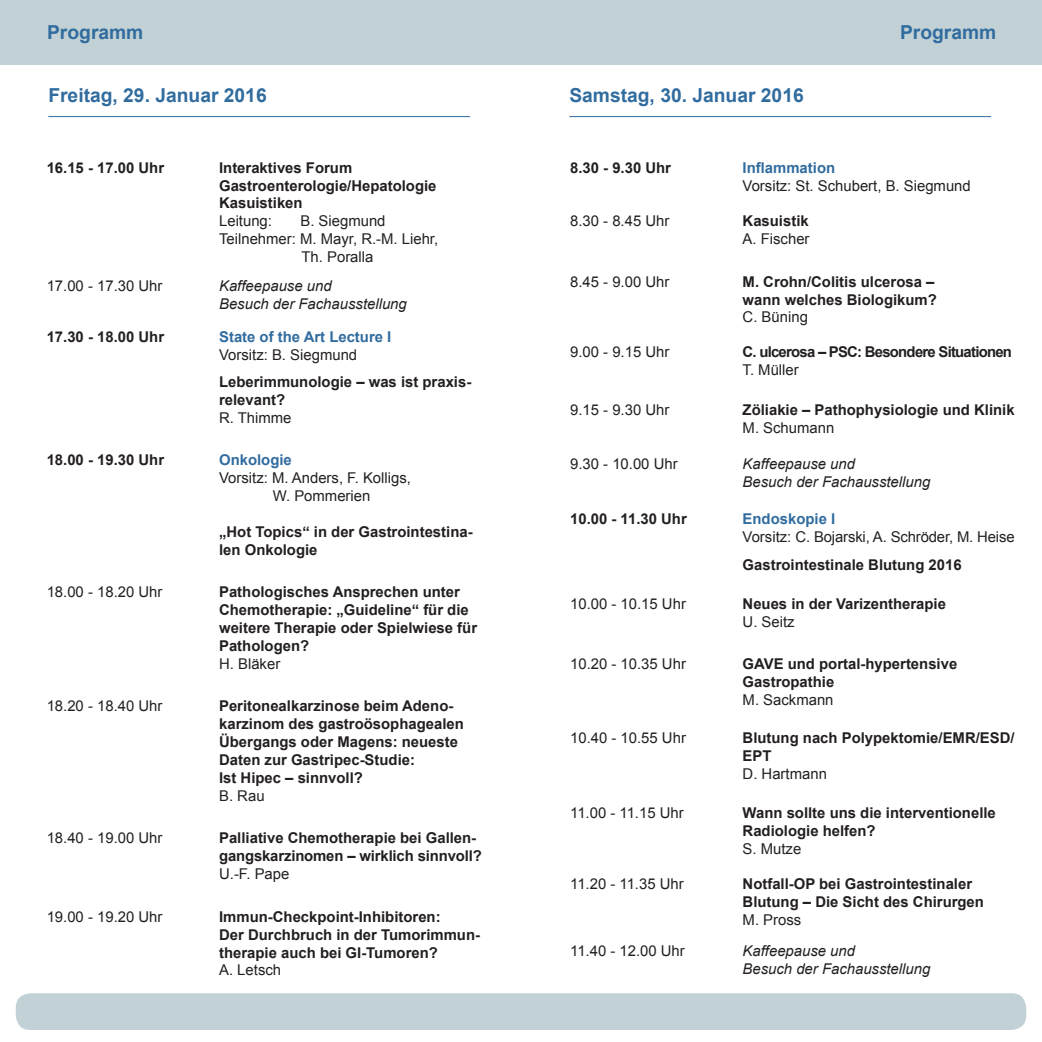
<style>
.page{position:relative;width:1042px;height:1042px;background:#fff}
.page>*{position:absolute;margin:0;border:0;box-sizing:border-box;transform-origin:0 0}
.t1{font:700 19.25px "Arial";color:#316c9f}
.t2{font:700 14.88px/17.8px "Arial";color:#231f20}
.t3{font:14.88px/17.8px "Arial";color:#231f20}
.t4{font:italic 14.88px/17.8px "Arial";color:#231f20}
.t5{font:700 14.88px "Arial";color:#316c9f}
.t6{font:700 14.88px "Arial";letter-spacing:-.05em;color:#231f20}
</style>
<div class="page">
<div style="left:0;top:0;width:1042px;height:64px;background:#c2d1d5"></div>
<div style="left:15px;top:993px;width:1012px;height:37px;background:#c2d1d5"></div>
<hr style="left:48px;top:116px;width:422px;height:1px;background:#316c9f">
<hr style="left:569px;top:116px;width:422px;height:1px;background:#316c9f">
<p class="t1" style="left:47px;top:19px;width:98px">Programm</p>
<p class="t1" style="left:900px;top:19px;width:98px">Programm</p>
<p class="t1" style="left:48px;top:83px;width:220px">Freitag, 29. Januar 2016</p>
<p class="t2" style="left:47px;top:159px;width:119px">16.15 - 17.00 Uhr</p>
<p class="t2" style="left:219px;top:159px;width:219px">Interaktives Forum<br>Gastroenterologie/Hepatologie<br>Kasuistiken</p>
<p class="t3" style="left:219px;top:212px;width:54px">Leitung:</p>
<p class="t3" style="left:300px;top:212px;width:87px">B. Siegmund</p>
<p class="t3" style="left:219px;top:230px;width:221px">Teilnehmer: M. Mayr, R.-M. Liehr,</p>
<p class="t3" style="left:301px;top:248px;width:73px">Th. Poralla</p>
<p class="t3" style="left:47px;top:277px;width:117px">17.00 - 17.30 Uhr</p>
<p class="t4" style="left:219px;top:277px;width:189px">Kaffeepause und<br>Besuch der Fachausstellung</p>
<p class="t2" style="left:47px;top:329px;width:119px">17.30 - 18.00 Uhr</p>
<p class="t5" style="left:219px;top:327px;width:174px">State of the Art Lecture I</p>
<p class="t3" style="left:219px;top:346px;width:140px">Vorsitz: B. Siegmund</p>
<p class="t2" style="left:219px;top:373px;width:254px">Leberimmunologie – was ist praxis&shy;relevant?</p>
<p class="t3" style="left:219px;top:409px;width:74px">R. Thimme</p>
<p class="t2" style="left:47px;top:452px;width:119px">18.00 - 19.30 Uhr</p>
<p class="t5" style="left:219px;top:450px;width:74px">Onkologie</p>
<p class="t3" style="left:273px;top:469px;width:140px;text-indent:-54px">Vorsitz: M. Anders, F. Kolligs,<br>W. Pommerien</p>
<p class="t2" style="left:219px;top:523px;width:255px">„Hot Topics“ in der Gastrointestina&shy;len Onkologie</p>
<p class="t3" style="left:47px;top:583px;width:117px">18.00 - 18.20 Uhr</p>
<p class="t2" style="left:219px;top:584px;width:259px">Pathologisches Ansprechen unter<br>Chemotherapie: „Guideline“ für die weitere Therapie oder Spielwiese für<br>Pathologen?</p>
<p class="t3" style="left:219px;top:655px;width:63px">H. Bläker</p>
<p class="t3" style="left:47px;top:697px;width:117px">18.20 - 18.40 Uhr</p>
<p class="t2" style="left:219px;top:698px;width:246px">Peritonealkarzinose beim Adeno&shy;karzinom des gastroösophagealen<br>Übergangs oder Magens: neueste<br>Daten zur Gastripec-Studie:<br>Ist Hipec – sinnvoll?</p>
<p class="t3" style="left:219px;top:787px;width:47px">B. Rau</p>
<p class="t3" style="left:47px;top:829px;width:117px">18.40 - 19.00 Uhr</p>
<p class="t2" style="left:219px;top:830px;width:264px">Palliative Chemotherapie bei Gallen&shy;gangskarzinomen – wirklich sinnvoll?</p>
<p class="t3" style="left:219px;top:865px;width:72px">U.-F. Pape</p>
<p class="t3" style="left:47px;top:908px;width:117px">19.00 - 19.20 Uhr</p>
<p class="t2" style="left:219px;top:908px;width:262px">Immun-Checkpoint-Inhibitoren:<br>Der Durchbruch in der Tumorimmun&shy;therapie auch bei GI-Tumoren?</p>
<p class="t3" style="left:219px;top:961px;width:64px">A. Letsch</p>
<p class="t1" style="left:569px;top:83px;width:236px">Samstag, 30. Januar 2016</p>
<p class="t2" style="left:570px;top:159px;width:102px">8.30 - 9.30 Uhr</p>
<p class="t5" style="left:742px;top:158px;width:94px">Inflammation</p>
<p class="t3" style="left:742px;top:176px;width:230px">Vorsitz: St. Schubert, B. Siegmund</p>
<p class="t3" style="left:570px;top:212px;width:101px">8.30 - 8.45 Uhr</p>
<p class="t2" style="left:742px;top:213px;width:68px">Kasuistik</p>
<p class="t3" style="left:742px;top:230px;width:68px">A. Fischer</p>
<p class="t3" style="left:570px;top:273px;width:101px">8.45 - 9.00 Uhr</p>
<p class="t2" style="left:742px;top:273px;width:196px">M. Crohn/Colitis ulcerosa – wann welches Biologikum?</p>
<p class="t3" style="left:742px;top:308px;width:67px">C. Büning</p>
<p class="t3" style="left:570px;top:343px;width:101px">9.00 - 9.15 Uhr</p>
<p class="t6" style="left:742px;top:342px;width:271px">C. ulcerosa – PSC: Besondere Situationen</p>
<p class="t3" style="left:742px;top:361px;width:58px">T. Müller</p>
<p class="t3" style="left:570px;top:401px;width:101px">9.15 - 9.30 Uhr</p>
<p class="t2" style="left:742px;top:401px;width:273px">Zöliakie – Pathophysiologie und Klinik</p>
<p class="t3" style="left:742px;top:419px;width:93px">M. Schumann</p>
<p class="t3" style="left:570px;top:455px;width:109px">9.30 - 10.00 Uhr</p>
<p class="t4" style="left:742px;top:455px;width:189px">Kaffeepause und<br>Besuch der Fachausstellung</p>
<p class="t2" style="left:570px;top:510px;width:118px">10.00 - 11.30 Uhr</p>
<p class="t5" style="left:742px;top:509px;width:94px">Endoskopie I</p>
<p class="t3" style="left:742px;top:528px;width:274px">Vorsitz: C. Bojarski, A. Schröder, M. Heise</p>
<p class="t2" style="left:742px;top:557px;width:221px">Gastrointestinale Blutung 2016</p>
<p class="t3" style="left:570px;top:595px;width:117px">10.00 - 10.15 Uhr</p>
<p class="t2" style="left:742px;top:595px;width:205px">Neues in der Varizentherapie</p>
<p class="t3" style="left:742px;top:613px;width:54px">U. Seitz</p>
<p class="t3" style="left:570px;top:655px;width:117px">10.20 - 10.35 Uhr</p>
<p class="t2" style="left:742px;top:655px;width:216px">GAVE und portal-hypertensive<br>Gastropathie</p>
<p class="t3" style="left:742px;top:690px;width:92px">M. Sackmann</p>
<p class="t3" style="left:570px;top:729px;width:117px">10.40 - 10.55 Uhr</p>
<p class="t2" style="left:742px;top:730px;width:273px">Blutung nach Polypektomie/EMR/ESD/<br>EPT</p>
<p class="t3" style="left:742px;top:765px;width:86px">D. Hartmann</p>
<p class="t3" style="left:570px;top:804px;width:115px">11.00 - 11.15 Uhr</p>
<p class="t2" style="left:742px;top:804px;width:255px">Wann sollte uns die interventionelle<br>Radiologie helfen?</p>
<p class="t3" style="left:742px;top:839px;width:60px">S. Mutze</p>
<p class="t3" style="left:570px;top:875px;width:115px">11.20 - 11.35 Uhr</p>
<p class="t2" style="left:742px;top:875px;width:243px">Notfall-OP bei Gastrointestinaler<br>Blutung – Die Sicht des Chirurgen</p>
<p class="t3" style="left:742px;top:911px;width:60px">M. Pross</p>
<p class="t3" style="left:570px;top:942px;width:116px">11.40 - 12.00 Uhr</p>
<p class="t4" style="left:742px;top:942px;width:189px">Kaffeepause und<br>Besuch der Fachausstellung</p>
</div>
